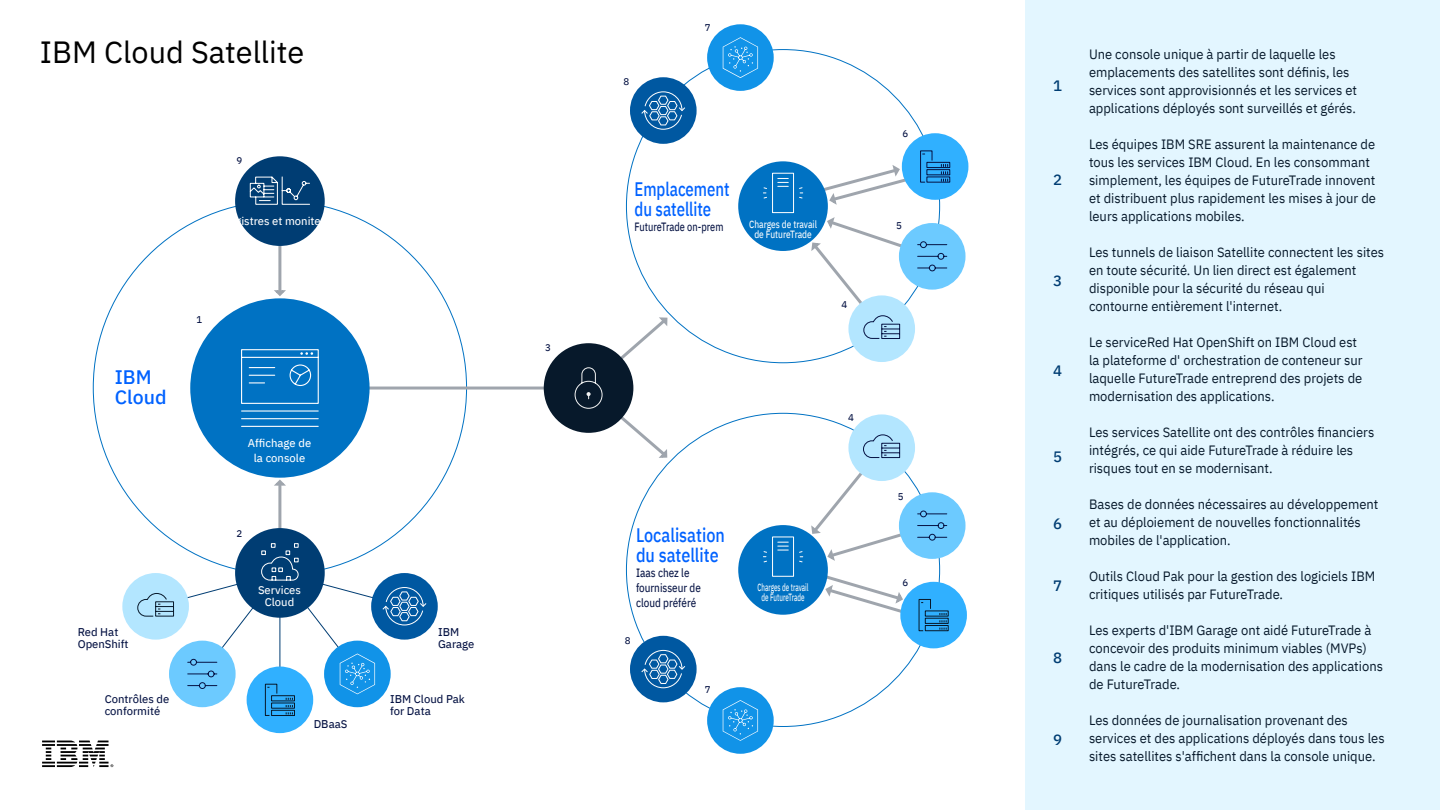
<style>
.page{position:relative;width:1440px;height:810px;background:#fff}
.page>*{position:absolute;margin:0;border:0;box-sizing:border-box;transform-origin:0 0}
.t1{font:30.6px "IBM Plex Sans";color:#000}
.t2{font:500 19.5px/19.5px "IBM Plex Sans";color:#0062ff;scale:.83 1}
.t3{font:500 19.5px/19.5px "IBM Plex Sans";color:#0062ff;scale:.77 1}
.t4{font:500 19.5px/19.5px "IBM Plex Sans";color:#0062ff}
.t5{font:500 15px "IBM Plex Sans";color:#003d73}
.t6{font:13.5px/18px "IBM Plex Sans";color:#07192b;scale:.96 1}
.t7{font:12px/15px "IBM Plex Sans Text";color:#051243;scale:.83 1}
.t8{font:12px "IBM Plex Sans Text";color:#051243;scale:.77 1}
.t9{font:11.25px/12px "IBM Plex Sans Text";color:#051243}
.t10{font:11.25px/15px "IBM Plex Sans Text";color:#fff;text-align:center}
.t11{font:10.5px/10.5px "IBM Plex Sans Text";color:#fff;text-align:center;scale:.6 1}
.t12{font:10.5px/10.5px "IBM Plex Sans Text";color:#fff;text-align:center;scale:.8 1}
.t13{font:9.75px "IBM Plex Sans Text";color:#051243}
</style>
<div class="page">
<div style="left:247px;top:667px;width:66px;height:66px;background:#30b0ff;border-radius:50%"></div>
<div style="left:122px;top:573px;width:67px;height:67px;background:#b3e6ff;border-radius:50%"></div>
<hr style="left:278px;top:241px;width:3px;height:50px;background:#9fa5ad">
<hr style="left:278px;top:484px;width:3px;height:46px;background:#9fa5ad">
<svg style="left:274px;top:479px;width:12px;height:9px"></svg>
<hr style="left:365px;top:387px;width:183px;height:3px;background:#9fa5ad">
<svg style="left:616px;top:317px;width:52px;height:47px"></svg>
<svg style="left:612px;top:410px;width:56px;height:48px"></svg>
<div style="left:190px;top:298px;width:180px;height:180px;background:#0072c3;border-radius:50%"></div>
<div style="left:544px;top:343px;width:89px;height:90px;background:#07192b;border-radius:50%"></div>
<svg style="left:574px;top:367px;width:29px;height:42px"></svg>
<svg style="left:241px;top:349px;width:78px;height:78px"></svg>
<div style="left:235px;top:156px;width:90px;height:90px;background:#003d73;border-radius:50%"></div>
<svg style="left:249px;top:176px;width:61px;height:29px"></svg>
<div style="left:235px;top:528px;width:90px;height:90px;background:#003d73;border-radius:50%"></div>
<svg style="left:274px;top:288px;width:12px;height:8px"></svg>
<div style="left:707px;top:24px;width:67px;height:67px;background:#1193e8;border-radius:50%"></div>
<svg style="left:723px;top:37px;width:35px;height:41px"></svg>
<div style="left:707px;top:687px;width:67px;height:67px;background:#1193e8;border-radius:50%"></div>
<svg style="left:723px;top:700px;width:35px;height:41px"></svg>
<div style="left:630px;top:636px;width:67px;height:66px;background:#0058a1;border-radius:50%"></div>
<svg style="left:641px;top:650px;width:45px;height:39px"></svg>
<svg style="left:821px;top:164px;width:90px;height:41px"></svg>
<svg style="left:824px;top:576px;width:79px;height:37px"></svg>
<svg style="left:811px;top:217px;width:95px;height:88px"></svg>
<div style="left:902px;top:133px;width:66px;height:67px;background:#30b0ff;border-radius:50%"></div>
<svg style="left:920px;top:150px;width:30px;height:33px"></svg>
<div style="left:900px;top:582px;width:67px;height:66px;background:#30b0ff;border-radius:50%"></div>
<svg style="left:918px;top:599px;width:31px;height:32px"></svg>
<div style="left:899px;top:223px;width:67px;height:67px;background:#6ccaff;border-radius:50%"></div>
<svg style="left:917px;top:241px;width:31px;height:31px"></svg>
<div style="left:899px;top:492px;width:67px;height:67px;background:#6ccaff;border-radius:50%"></div>
<svg style="left:811px;top:471px;width:136px;height:92px"></svg>
<div style="left:848px;top:295px;width:67px;height:67px;background:#b3e6ff;border-radius:50%"></div>
<svg style="left:863px;top:315px;width:37px;height:24px"></svg>
<div style="left:848px;top:414px;width:67px;height:67px;background:#b3e6ff;border-radius:50%"></div>
<svg style="left:863px;top:434px;width:37px;height:24px"></svg>
<div style="left:738px;top:161px;width:90px;height:90px;background:#0072c3;border-radius:50%"></div>
<svg style="left:763px;top:172px;width:41px;height:41px"></svg>
<div style="left:738px;top:525px;width:90px;height:90px;background:#0072c3;border-radius:50%"></div>
<svg style="left:763px;top:536px;width:41px;height:41px"></svg>
<div style="left:630px;top:77px;width:67px;height:67px;background:#0058a1;border-radius:50%"></div>
<svg style="left:641px;top:91px;width:44px;height:39px"></svg>
<div style="left:371px;top:573px;width:67px;height:67px;background:#0058a1;border-radius:50%"></div>
<svg style="left:137px;top:543px;width:290px;height:173px"></svg>
<div style="left:1025px;top:0;width:415px;height:810px;background:#e3f6ff"></div>
<svg style="left:42px;top:741px;width:71px;height:26px"></svg>
<p class="t13" style="left:705px;top:20px;width:7px">7</p>
<h1 class="t1" style="left:40px;top:29px;width:266px">IBM Cloud Satellite</h1>
<p class="t6" style="left:1089px;top:44px;width:281px">Une console unique à partir de laquelle les emplacements des satellites sont définis, les services sont approvisionnés et les services et applications déployés sont surveillés et gérés.</p>
<p class="t6" style="left:1089px;top:134px;width:300px">Les équipes IBM SRE assurent la maintenance de tous les services IBM Cloud. En les consommant simplement, les équipes de FutureTrade innovent et distribuent plus rapidement les mises à jour de leurs applications mobiles.</p>
<p class="t6" style="left:1089px;top:242px;width:309px">Les tunnels de liaison Satellite connectent les sites en toute sécurité. Un lien direct est également disponible pour la sécurité du réseau qui contourne entièrement l'internet.</p>
<p class="t6" style="left:1089px;top:332px;width:287px">Le serviceRed Hat OpenShift on IBM Cloud est la plateforme d' orchestration de conteneur sur laquelle FutureTrade entreprend des projets de modernisation des applications.</p>
<p class="t6" style="left:1089px;top:422px;width:299px">Les services Satellite ont des contrôles financiers intégrés, ce qui aide FutureTrade à réduire les risques tout en se modernisant.</p>
<p class="t6" style="left:1089px;top:494px;width:303px">Bases de données nécessaires au développement et au déploiement de nouvelles fonctionnalités mobiles de l'application.</p>
<p class="t6" style="left:1089px;top:566px;width:300px">Outils Cloud Pak pour la gestion des logiciels IBM critiques utilisés par FutureTrade.</p>
<p class="t6" style="left:1089px;top:620px;width:308px">Les experts d'IBM Garage ont aidé FutureTrade à concevoir des produits minimum viables (MVPs) dans le cadre de la modernisation des applications de FutureTrade.</p>
<p class="t6" style="left:1089px;top:710px;width:309px">Les données de journalisation provenant des services et des applications déployés dans tous les sites satellites s'affichent dans la console unique.</p>
<p class="t13" style="left:623px;top:74px;width:7px">8</p>
<p class="t5" style="left:1053px;top:74px;width:10px">1</p>
<p class="t13" style="left:903px;top:126px;width:7px">6</p>
<p class="t13" style="left:237px;top:153px;width:7px">9</p>
<p class="t5" style="left:1053px;top:168px;width:10px">2</p>
<h2 class="t3" style="left:634px;top:178px;width:125px">Emplacement du satellite</h2>
<p class="t8" style="left:634px;top:217px;width:117px">FutureTrade on-prem</p>
<p class="t10" style="left:222px;top:213px;width:116px">Registres et moniteurs</p>
<p class="t12" style="left:749px;top:218px;width:87px">Charges de travail de FutureTrade</p>
<p class="t13" style="left:896px;top:218px;width:7px">5</p>
<p class="t5" style="left:1053px;top:269px;width:10px">3</p>
<p class="t13" style="left:841px;top:297px;width:7px">4</p>
<p class="t13" style="left:197px;top:312px;width:7px">1</p>
<p class="t13" style="left:545px;top:340px;width:7px">3</p>
<p class="t5" style="left:1053px;top:359px;width:10px">4</p>
<h2 class="t4" style="left:115px;top:366px;width:53px">IBM<br>Cloud</h2>
<p class="t13" style="left:848px;top:410px;width:7px">4</p>
<p class="t10" style="left:248px;top:435px;width:65px">Affichage de la console</p>
<p class="t5" style="left:1053px;top:445px;width:10px">5</p>
<p class="t13" style="left:898px;top:489px;width:7px">5</p>
<p class="t5" style="left:1053px;top:512px;width:10px">6</p>
<p class="t13" style="left:237px;top:526px;width:7px">2</p>
<h2 class="t2" style="left:636px;top:524px;width:109px">Localisation du satellite</h2>
<p class="t7" style="left:636px;top:564px;width:80px">Iaas chez le fournisseur de cloud préféré</p>
<p class="t13" style="left:903px;top:575px;width:7px">6</p>
<p class="t5" style="left:1053px;top:574px;width:10px">7</p>
<p class="t10" style="left:258px;top:583px;width:44px;line-height:12px">Services<br>Cloud</p>
<p class="t11" style="left:758px;top:581px;width:87px">Charges de travail de FutureTrade</p>
<p class="t9" style="left:78px;top:625px;width:52px">Red Hat<br>OpenShift</p>
<p class="t9" style="left:438px;top:625px;width:38px">IBM<br>Garage</p>
<p class="t13" style="left:625px;top:633px;width:7px">8</p>
<p class="t5" style="left:1053px;top:646px;width:10px">8</p>
<p class="t13" style="left:705px;top:683px;width:7px">7</p>
<p class="t9" style="left:105px;top:692px;width:66px">Contrôles de conformité</p>
<p class="t9" style="left:390px;top:692px;width:76px">IBM Cloud Pak for Data</p>
<p class="t9" style="left:314px;top:717px;width:35px">DBaaS</p>
<p class="t5" style="left:1053px;top:728px;width:10px">9</p>
</div>
